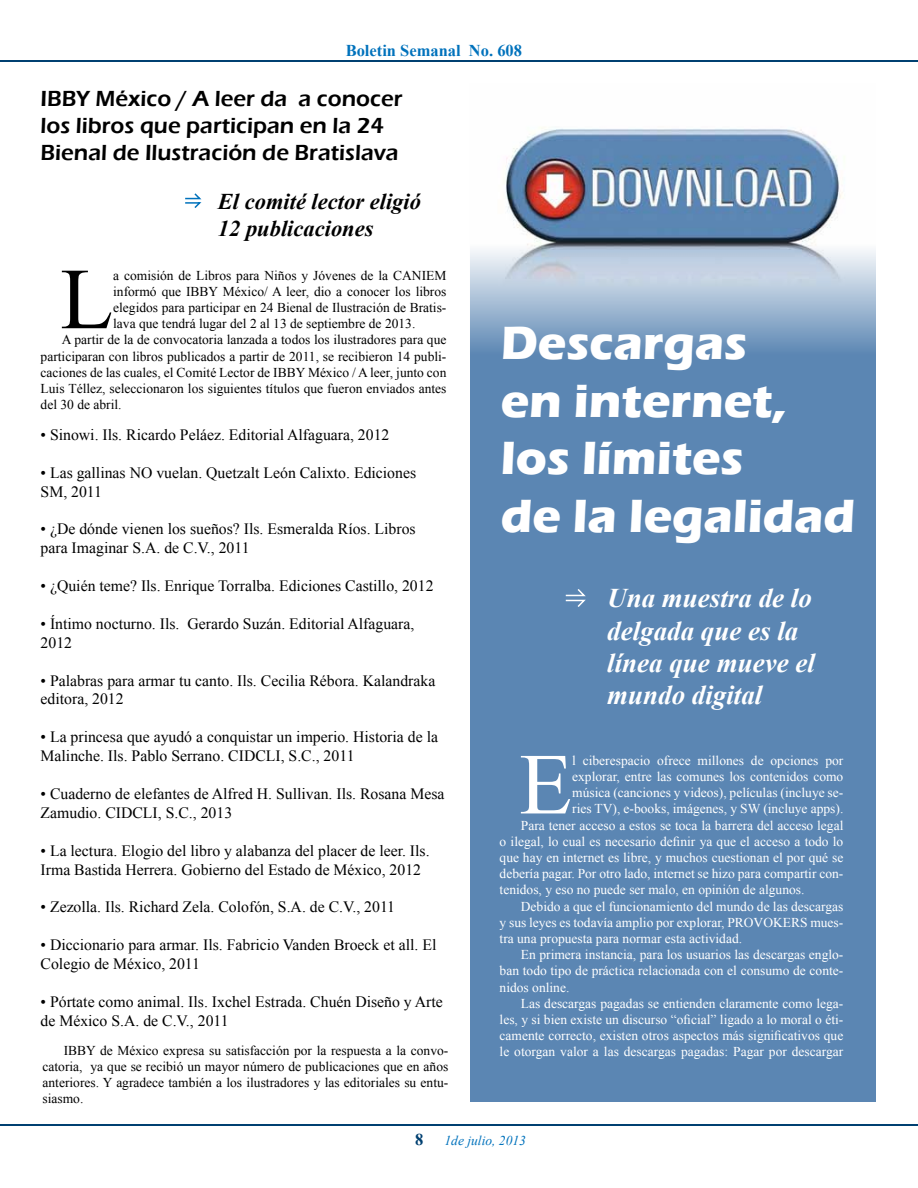
<style>
.page{position:relative;width:918px;height:1188px;background:#fff}
.page>*{position:absolute;margin:0;border:0;box-sizing:border-box;transform-origin:0 0}
.t1{font:86.85px "Times New Roman";color:#000}
.t2{font:86.85px "Times New Roman";color:#fff}
.t3{font:700 48px/57.6px "Eras ITC";color:#fff}
.t4{font:italic 700 27px/32.4px "Times New Roman";color:#fff}
.t5{font:600 22.5px/27px "Eras ITC";color:#000}
.t6{font:italic 700 22.5px/27px "Times New Roman";color:#000}
.t7{font:700 16.5px "Times New Roman";color:#0072bc}
.t8{font:700 16.5px "Times New Roman";color:#004071}
.t9{font:15.75px/18.9px "Times New Roman";color:#000}
.t10{font:13.5px "Times New Roman";color:#fff}
.t11{font:13.5px/16.2px "Times New Roman";color:#000;text-align:justify}
.t12{font:italic 13.5px "Times New Roman";color:#0072bc}
</style>
<div class="page">
<hr style="left:0;top:1124px;width:918px;height:2px;background:#004071">
<hr style="left:0;top:60px;width:918px;height:2px;background:#004071">
<div style="left:470px;top:84px;width:405px;height:1018px;background:#5b86b3"></div>
<img style="left:470px;top:84px;width:405px;height:264px">
<svg style="left:185px;top:193px;width:17px;height:15px"></svg>
<svg style="left:565px;top:589px;width:21px;height:18px"></svg>
<p class="t7" style="left:346px;top:39px;width:178px">Boletin Semanal No. 608</p>
<h3 class="t5" style="left:41px;top:85px;width:363px">IBBY México / A leer da a conocer los libros que participan en la 24<br>Bienal de Ilustración de Bratislava</h3>
<h3 class="t6" style="left:218px;top:187px;width:205px">El comité lector eligió<br>12 publicaciones</h3>
<h1 class="t1" style="left:60px;top:241px;width:55px">L</h1>
<p class="t11" style="left:113px;top:267px;width:335px">a comisión de Libros para Niños y Jóvenes de la CANIEM</p>
<p class="t11" style="left:113px;top:283px;width:335px">informó que IBBY México/ A leer, dio a conocer los libros</p>
<p class="t11" style="left:113px;top:299px;width:335px">elegidos para participar en 24 Bienal de Ilustración de Bratis-</p>
<p class="t11" style="left:113px;top:315px;width:304px">lava que tendrá lugar del 2 al 13 de septiembre de 2013.</p>
<p class="t11" style="left:62px;top:332px;width:386px">A partir de la de convocatoria lanzada a todos los ilustradores para que</p>
<p class="t11" style="left:41px;top:348px;width:407px">participaran con libros publicados a partir de 2011, se recibieron 14 publi-</p>
<p class="t11" style="left:41px;top:364px;width:407px">caciones de las cuales, el Comité Lector de IBBY México / A leer, junto con</p>
<p class="t11" style="left:41px;top:380px;width:407px">Luis Téllez, seleccionaron los siguientes títulos que fueron enviados antes</p>
<p class="t11" style="left:41px;top:396px;width:82px">del 30 de abril.</p>
<p class="t9" style="left:41px;top:425px;width:350px">• Sinowi. Ils. Ricardo Peláez. Editorial Alfaguara, 2012</p>
<p class="t9" style="left:41px;top:463px;width:377px">• Las gallinas NO vuelan. Quetzalt León Calixto. Ediciones<br>SM, 2011</p>
<p class="t9" style="left:41px;top:519px;width:377px">• ¿De dónde vienen los sueños? Ils. Esmeralda Ríos. Libros para Imaginar S.A. de C.V., 2011</p>
<p class="t9" style="left:41px;top:576px;width:394px">• ¿Quién teme? Ils. Enrique Torralba. Ediciones Castillo, 2012</p>
<p class="t9" style="left:41px;top:614px;width:375px">• Íntimo nocturno. Ils. Gerardo Suzán. Editorial Alfaguara,<br>2012</p>
<p class="t9" style="left:41px;top:671px;width:396px">• Palabras para armar tu canto. Ils. Cecilia Rébora. Kalandraka editora, 2012</p>
<p class="t9" style="left:41px;top:727px;width:399px">• La princesa que ayudó a conquistar un imperio. Historia de la<br>Malinche. Ils. Pablo Serrano. CIDCLI, S.C., 2011</p>
<p class="t9" style="left:41px;top:784px;width:405px">• Cuaderno de elefantes de Alfred H. Sullivan. Ils. Rosana Mesa<br>Zamudio. CIDCLI, S.C., 2013</p>
<p class="t9" style="left:41px;top:841px;width:391px">• La lectura. Elogio del libro y alabanza del placer de leer. Ils.<br>Irma Bastida Herrera. Gobierno del Estado de México, 2012</p>
<p class="t9" style="left:41px;top:897px;width:356px">• Zezolla. Ils. Richard Zela. Colofón, S.A. de C.V., 2011</p>
<p class="t9" style="left:41px;top:935px;width:397px">• Diccionario para armar. Ils. Fabricio Vanden Broeck et all. El<br>Colegio de México, 2011</p>
<p class="t9" style="left:41px;top:992px;width:404px">• Pórtate como animal. Ils. Ixchel Estrada. Chuén Diseño y Arte de México S.A. de C.V., 2011</p>
<p class="t11" style="left:43px;top:1042px;width:407px;text-indent:21px">IBBY de México expresa su satisfacción por la respuesta a la convo&shy;catoria, ya que se recibió un mayor número de publicaciones que en años anteriores. Y agradece también a los ilustradores y las editoriales su entu&shy;siasmo.</p>
<h2 class="t3" style="left:501px;top:315px;width:356px">Descargas<br>en internet, los límites<br>de la legalidad</h2>
<h3 class="t4" style="left:607px;top:581px;width:209px">Una muestra de lo delgada que es la línea que mueve el mundo digital</h3>
<h1 class="t2" style="left:519px;top:726px;width:55px">E</h1>
<p class="t10" style="left:572px;top:751px;width:273px">l ciberespacio ofrece millones de opciones por</p>
<p class="t10" style="left:572px;top:767px;width:273px">explorar, entre las comunes los contenidos como</p>
<p class="t10" style="left:572px;top:784px;width:273px">música (canciones y videos), películas (incluye se-</p>
<p class="t10" style="left:572px;top:800px;width:273px">ries TV), e-books, imágenes, y SW (incluye apps).</p>
<p class="t10" style="left:521px;top:816px;width:324px">Para tener acceso a estos se toca la barrera del acceso legal</p>
<p class="t10" style="left:500px;top:832px;width:345px">o ilegal, lo cual es necesario definir ya que el acceso a todo lo</p>
<p class="t10" style="left:500px;top:848px;width:345px">que hay en internet es libre, y muchos cuestionan el por qué se</p>
<p class="t10" style="left:500px;top:865px;width:345px">debería pagar. Por otro lado, internet se hizo para compartir con-</p>
<p class="t10" style="left:500px;top:881px;width:306px">tenidos, y eso no puede ser malo, en opinión de algunos.</p>
<p class="t10" style="left:521px;top:897px;width:324px">Debido a que el funcionamiento del mundo de las descargas</p>
<p class="t10" style="left:500px;top:913px;width:345px">y sus leyes es todavía amplio por explorar, PROVOKERS mues-</p>
<p class="t10" style="left:500px;top:929px;width:244px">tra una propuesta para normar esta actividad.</p>
<p class="t10" style="left:521px;top:946px;width:324px">En primera instancia, para los usuarios las descargas englo-</p>
<p class="t10" style="left:500px;top:962px;width:345px">ban todo tipo de práctica relacionada con el consumo de conte-</p>
<p class="t10" style="left:500px;top:978px;width:71px">nidos online.</p>
<p class="t10" style="left:521px;top:994px;width:324px">Las descargas pagadas se entienden claramente como lega-</p>
<p class="t10" style="left:500px;top:1010px;width:345px">les, y si bien existe un discurso “oficial” ligado a lo moral o éti-</p>
<p class="t10" style="left:500px;top:1027px;width:345px">camente correcto, existen otros aspectos más significativos que</p>
<p class="t10" style="left:500px;top:1043px;width:345px">le otorgan valor a las descargas pagadas: Pagar por descargar</p>
<p class="t8" style="left:415px;top:1129px;width:10px">8</p>
<p class="t12" style="left:445px;top:1131px;width:83px">1de julio, 2013</p>
</div>
